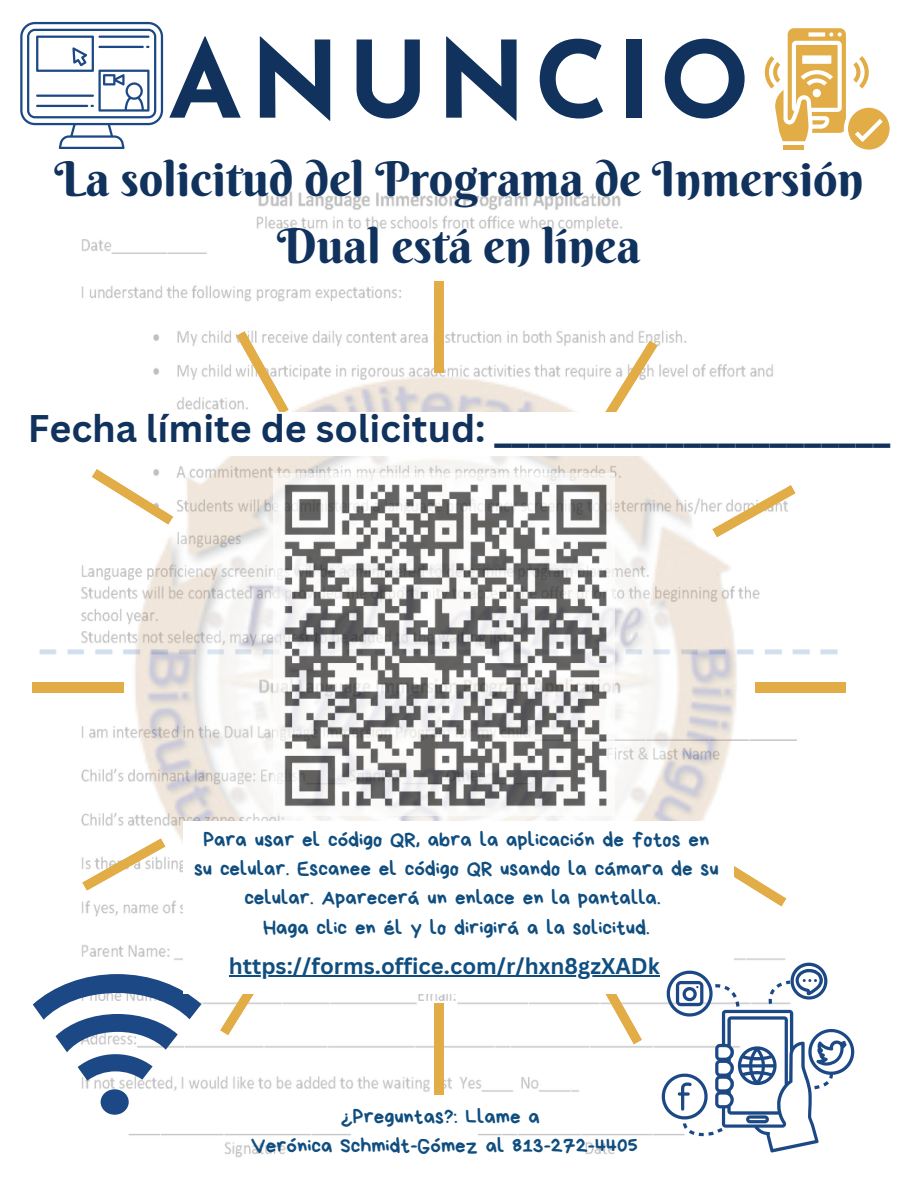
<style>
.page{position:relative;width:918px;height:1188px;background:#fff}
.page>*{position:absolute;margin:0;border:0;box-sizing:border-box;transform-origin:0 0}
.t1{font:700 106.2px "Josefin Sans";letter-spacing:.075em;color:#10325d}
.t2{font:48px/66.3px "Berkshire Swash";color:#10325d;text-align:center}
.t3{font:700 37.5px "Canva Sans";color:#10325d}
.t4{font:700 22.2px "Canva Sans";color:#104e80}
.t5{font:21px/29.2px "Bryndan Write";color:#104e80;text-align:center}
</style>
<div class="page">
<img style="left:82px;top:191px;width:692px;height:967px">
<img style="left:32px;top:367px;width:814px;height:642px">
<div style="left:434px;top:1004px;width:10px;height:90px;background:#e2ac47"></div>
<div style="left:434px;top:282px;width:10px;height:90px;background:#e2ac47"></div>
<div style="left:33px;top:683px;width:90px;height:10px;background:#e2ac47"></div>
<div style="left:755px;top:683px;width:91px;height:10px;background:#e2ac47"></div>
<svg style="left:220px;top:993px;width:56px;height:42px"></svg>
<svg style="left:602px;top:340px;width:56px;height:72px"></svg>
<svg style="left:92px;top:469px;width:82px;height:56px"></svg>
<svg style="left:734px;top:851px;width:53px;height:56px"></svg>
<svg style="left:82px;top:838px;width:84px;height:53px"></svg>
<svg style="left:712px;top:485px;width:84px;height:53px"></svg>
<svg style="left:236px;top:331px;width:53px;height:81px"></svg>
<svg style="left:590px;top:993px;width:52px;height:52px"></svg>
<img style="left:274px;top:473px;width:341px;height:342px">
<svg style="left:20px;top:22px;width:143px;height:127px"></svg>
<div style="left:101px;top:1089px;width:28px;height:26px;background:#1c4986;border-radius:50%"></div>
<svg style="left:33px;top:974px;width:168px;height:107px"></svg>
<svg style="left:764px;top:28px;width:126px;height:122px"></svg>
<div style="left:47px;top:412px;width:818px;height:43px;background:#fff"></div>
<div style="left:183px;top:821px;width:551px;height:172px;background:#fff"></div>
<svg style="left:662px;top:963px;width:192px;height:189px"></svg>
<hr style="left:229px;top:975px;width:431px;height:1px;background:#104e80">
<h1 class="t1" style="left:168px;top:38px;width:583px">ANUNCIO</h1>
<h2 class="t2" style="left:54px;top:146px;width:811px">La solicitud del Programa de Inmersión<br>Dual está en línea</h2>
<h3 class="t3" style="left:28px;top:402px;width:864px">Fecha límite de solicitud: _______________________</h3>
<p class="t5" style="left:194px;top:825px;width:526px">Para usar el código QR, abra la aplicación de fotos en su celular. Escanee el código QR usando la cámara de su celular. Aparecerá un enlace en la pantalla.<br>Haga clic en él y lo dirigirá a la solicitud.</p>
<p class="t4" style="left:229px;top:950px;width:432px">https://forms.office.com/r/hxn8gzXADk</p>
<p class="t5" style="left:251px;top:1102px;width:388px">¿Preguntas?: Llame a<br>Verónica Schmidt-Gómez al 813-272-4405</p>
</div>
